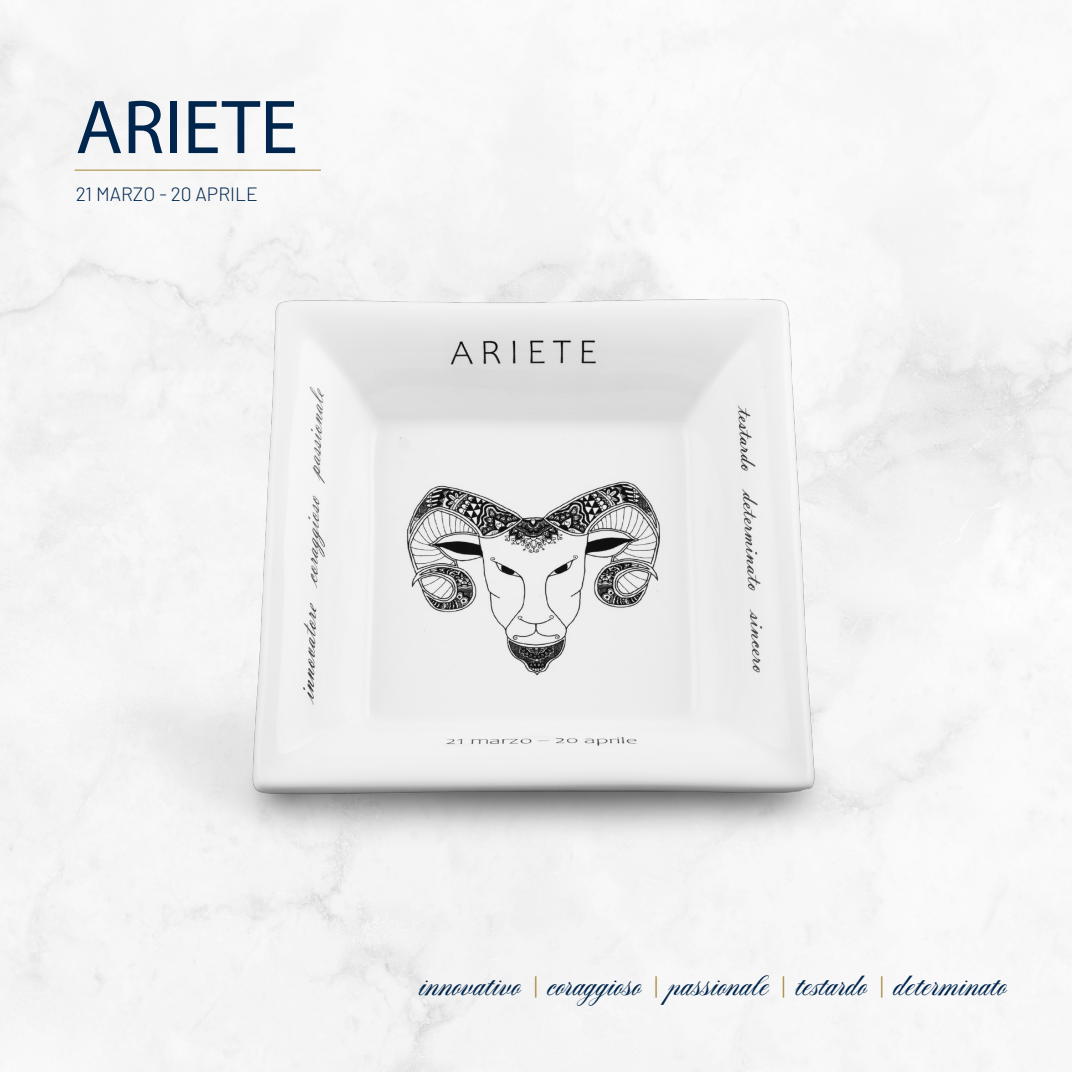
<style>
.page{position:relative;width:1072px;height:1072px;background:#fff}
.page>*{position:absolute;margin:0;border:0;box-sizing:border-box;transform-origin:0 0}
.t1{font:77px "Myriad Pro";color:#00264d}
.t2{font:700 21px "Aston Script Pro";color:#00264d}
.t3{font:300 19.25px "Barlow";color:#00264d}
.s1{color:#a1822e}
</style>
<div class="page">
<hr style="left:74px;top:170px;width:247px;height:1px;background:#a1822e">
<img style="left:78px;top:204px;width:898px;height:754px">
<p class="t1" style="left:76px;top:80px;width:224px">ARIETE</p>
<p class="t3" style="left:76px;top:182px;width:184px">21 MARZO - 20 APRILE</p>
<p class="t2" style="left:419px;top:975px;width:589px">innovativo <span class="s1">|</span> coraggioso <span class="s1">|</span> passionale <span class="s1">|</span> testardo <span class="s1">|</span> determinato</p>
</div>
